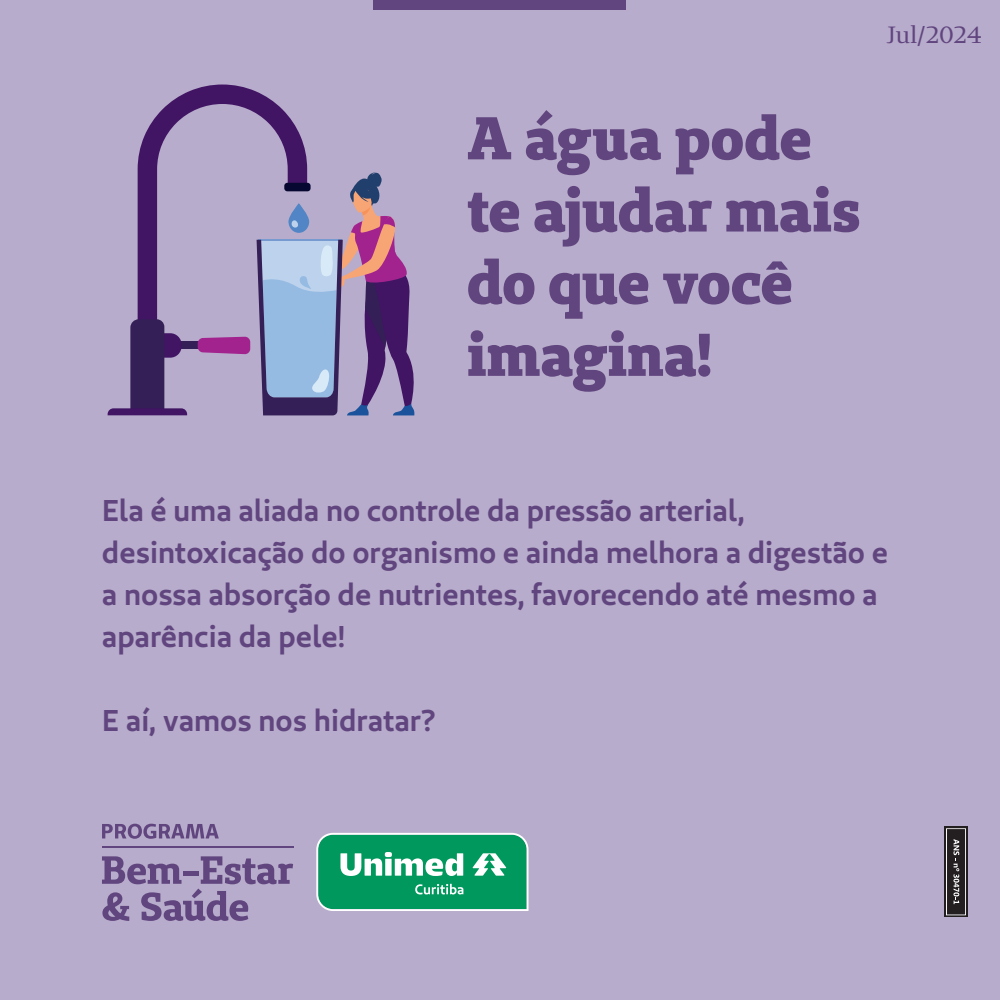
<style>
.page{position:relative;width:1000px;height:1000px;background:#b7accb}
.page>*{position:absolute;margin:0;border:0;box-sizing:border-box;transform-origin:0 0}
.t1{font:800 60.1px/72.2px "Unimed Slab";letter-spacing:-.005em;color:#61457f}
.t2{font:700 30px/42px "Unimed Sans 2020 Semi";color:#61457f}
.t3{font:23.5px "Unimed Serif";color:#61457f}
</style>
<div class="page">
<div style="left:374px;top:0;width:252px;height:10px;background:#61457f"></div>
<svg style="left:138px;top:85px;width:169px;height:270px"></svg>
<svg style="left:198px;top:337px;width:52px;height:17px"></svg>
<svg style="left:108px;top:319px;width:79px;height:96px"></svg>
<svg style="left:257px;top:172px;width:158px;height:243px"></svg>
<svg style="left:102px;top:824px;width:117px;height:15px"></svg>
<svg style="left:102px;top:856px;width:191px;height:65px"></svg>
<hr style="left:102px;top:846px;width:191px;height:2px;background:#61457f">
<div style="left:944px;top:826px;width:24px;height:91px;background:#231f20"></div>
<svg style="left:946px;top:828px;width:20px;height:87px"></svg>
<svg style="left:316px;top:833px;width:213px;height:78px"></svg>
<h1 class="t1" style="left:467px;top:101px;width:395px">A água pode te ajudar mais do que você imagina!</h1>
<p class="t3" style="left:887px;top:20px;width:96px">Jul/2024</p>
<p class="t2" style="left:102px;top:489px;width:787px">Ela é uma aliada no controle da pressão arterial, desintoxicação do organismo e ainda melhora a digestão e a nossa absorção de nutrientes, favorecendo até mesmo a aparência da pele!</p>
<p class="t2" style="left:102px;top:699px;width:336px">E aí, vamos nos hidratar?</p>
</div>
